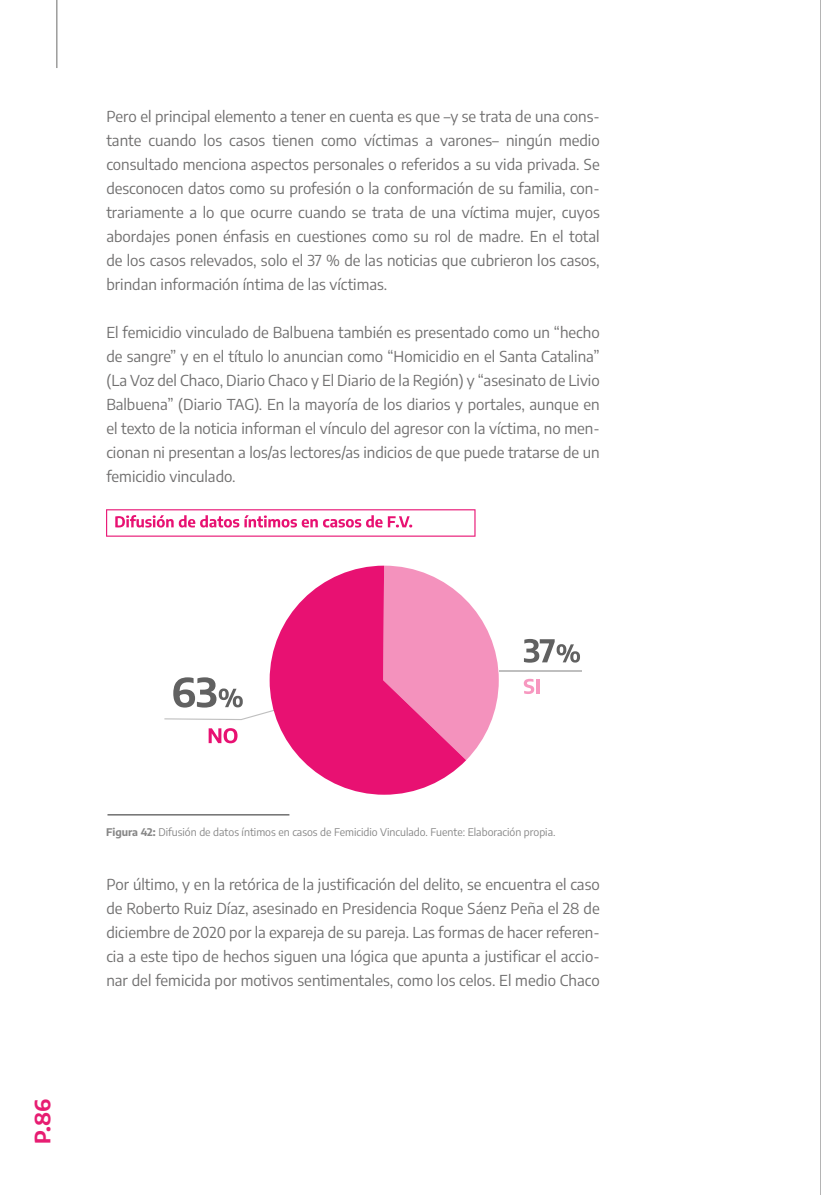
<style>
.page{position:relative;width:821px;height:1195px;background:#fff}
.page>*{position:absolute;margin:0;border:0;box-sizing:border-box;transform-origin:0 0}
.t1{font:700 21px "Encode Sans";color:#e71d72}
.t2{font:15px/24px "Encode Sans";color:#706f6f;text-align:justify}
.t3{font:10.5px "Encode Sans";color:#878787}
.s1{font-weight:700}
</style>
<div class="page">
<hr style="left:820px;top:0;width:1px;height:1195px;background:#9d9d9c">
<hr style="left:56px;top:0;width:2px;height:68px;background:#9d9d9c">
<hr style="left:107px;top:814px;width:182px;height:1px;background:#706f6f">
<svg style="left:106px;top:509px;width:369px;height:28px"></svg>
<hr style="left:499px;top:670px;width:82px;height:1px;background:#bfbfbf">
<svg style="left:524px;top:639px;width:56px;height:24px"></svg>
<svg style="left:164px;top:600px;width:335px;height:160px"></svg>
<svg style="left:270px;top:566px;width:196px;height:229px;fill:#e81172"></svg>
<svg style="left:524px;top:679px;width:10px;height:15px"></svg>
<hr style="left:536px;top:679px;width:3px;height:15px;background:#f798c0">
<p class="t2" style="left:106px;top:104px;width:495px">Pero el principal elemento a tener en cuenta es que –y se trata de una cons&shy;tante cuando los casos tienen como víctimas a varones– ningún medio consultado menciona aspectos personales o referidos a su vida privada. Se desconocen datos como su profesión o la conformación de su familia, con&shy;trariamente a lo que ocurre cuando se trata de una víctima mujer, cuyos abordajes ponen énfasis en cuestiones como su rol de madre. En el total de los casos relevados, solo el 37 % de las noticias que cubrieron los casos, brindan información íntima de las víctimas.</p>
<p class="t2" style="left:106px;top:320px;width:495px">El femicidio vinculado de Balbuena también es presentado como un “hecho de sangre” y en el título lo anuncian como “Homicidio en el Santa Catalina” (La Voz del Chaco, Diario Chaco y El Diario de la Región) y “asesinato de Livio Balbuena” (Diario TAG). En la mayoría de los diarios y portales, aunque en el texto de la noticia informan el vínculo del agresor con la víctima, no men&shy;cionan ni presentan a los/as lectores/as indicios de que puede tratarse de un femicidio vinculado.</p>
<h1 class="t1" style="left:28px;top:1144px;width:47px;rotate:-90deg">P.86</h1>
<p class="t3" style="left:106px;top:824px;width:451px"><span class="s1">Figura 42:</span> Difusión de datos íntimos en casos de Femicidio Vinculado. Fuente: Elaboración propia.</p>
<p class="t2" style="left:106px;top:872px;width:495px">Por último, y en la retórica de la justificación del delito, se encuentra el caso de Roberto Ruiz Díaz, asesinado en Presidencia Roque Sáenz Peña el 28 de diciembre de 2020 por la expareja de su pareja. Las formas de hacer referen&shy;cia a este tipo de hechos siguen una lógica que apunta a justificar el accio&shy;nar del femicida por motivos sentimentales, como los celos. El medio Chaco</p>
</div>
